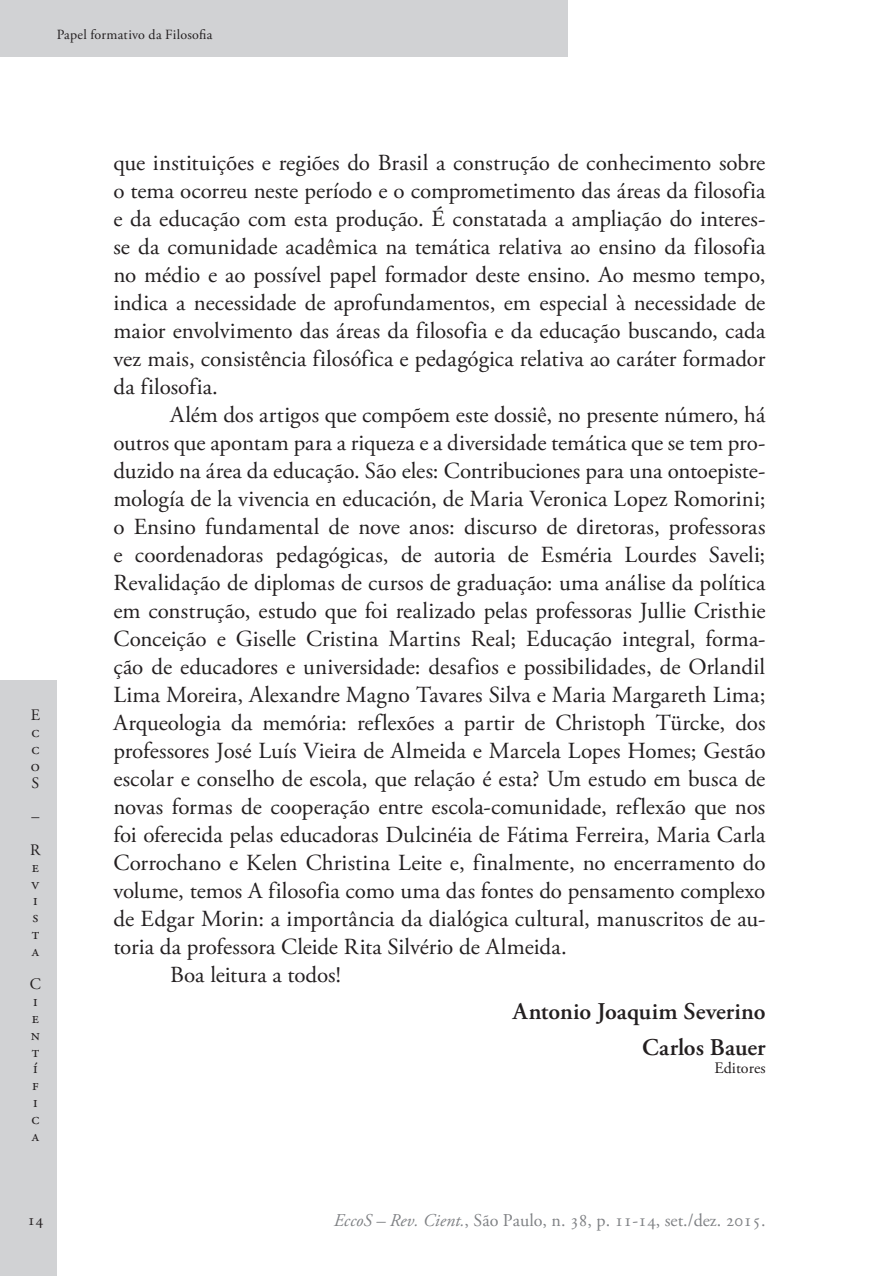
<style>
.page{position:relative;width:879px;height:1276px;background:#fff}
.page>*{position:absolute;margin:0;border:0;box-sizing:border-box;transform-origin:0 0}
.Ec_Autor{font:600 24px "Adobe Garamond Pro";letter-spacing:-.005em;color:#231f20}
.Ec_Normal{font:23px/28px "Adobe Garamond Pro";letter-spacing:-.005em;color:#231f20;text-align:justify}
.t1{font:18px "Adobe Garamond Pro";color:#808285}
.Ec_Autor_creditos{font:16px/16.8px "Adobe Garamond Pro";color:#231f20;text-align:justify}
.t2{font:14px "Adobe Garamond Pro";color:#231f20}
.s1{font-style:italic}
</style>
<div class="page">
<div style="left:0;top:680px;width:57px;height:596px;background:#d1d2d4"></div>
<div style="left:0;top:0;width:567px;height:57px;background:#d1d2d4"></div>
<p class="t2" style="left:57px;top:26px;width:157px">Papel formativo da Filosofia</p>
<p class="Ec_Autor_creditos" style="left:31px;top:707px;width:11px">E c c o S</p>
<p class="Ec_Autor_creditos" style="left:30px;top:800px;width:12px;line-height:33.6px">–<br>R</p>
<p class="Ec_Autor_creditos" style="left:32px;top:859px;width:9px">e v i s t a</p>
<p class="Ec_Autor_creditos" style="left:30px;top:976px;width:13px;text-align:left">C i e n t í f i c a</p>
<p class="Ec_Normal" style="left:113px;top:150px;width:654px">que instituições e regiões do Brasil a construção de conhecimento sobre o tema ocorreu neste período e o comprometimento das áreas da filosofia e da educação com esta produção. É constatada a ampliação do interes&shy;se da comunidade acadêmica na temática relativa ao ensino da filosofia no médio e ao possível papel formador deste ensino. Ao mesmo tempo, indica a necessidade de aprofundamentos, em especial à necessidade de maior envolvimento das áreas da filosofia e da educação buscando, cada vez mais, consistência filosófica e pedagógica relativa ao caráter formador da filosofia.</p>
<p class="Ec_Normal" style="left:113px;top:402px;width:654px;text-indent:57px">Além dos artigos que compõem este dossiê, no presente número, há outros que apontam para a riqueza e a diversidade temática que se tem pro&shy;duzido na área da educação. São eles: Contribuciones para una ontoepiste&shy;mología de la vivencia en educación, de Maria Veronica Lopez Romorini; o Ensino fundamental de nove anos: discurso de diretoras, professoras e coordenadoras pedagógicas, de autoria de Esméria Lourdes Saveli; Revalidação de diplomas de cursos de graduação: uma análise da política em construção, estudo que foi realizado pelas professoras Jullie Cristhie Conceição e Giselle Cristina Martins Real; Educação integral, forma&shy;ção de educadores e universidade: desafios e possibilidades, de Orlandil Lima Moreira, Alexandre Magno Tavares Silva e Maria Margareth Lima; Arqueologia da memória: reflexões a partir de Christoph Türcke, dos professores José Luís Vieira de Almeida e Marcela Lopes Homes; Gestão escolar e conselho de escola, que relação é esta? Um estudo em busca de novas formas de cooperação entre escola-comunidade, reflexão que nos foi oferecida pelas educadoras Dulcinéia de Fátima Ferreira, Maria Carla Corrochano e Kelen Christina Leite e, finalmente, no encerramento do volume, temos A filosofia como uma das fontes do pensamento complexo de Edgar Morin: a importância da dialógica cultural, manuscritos de au&shy;toria da professora Cleide Rita Silvério de Almeida.</p>
<p class="Ec_Normal" style="left:170px;top:962px;width:172px">Boa leitura a todos!</p>
<p class="Ec_Autor" style="left:513px;top:997px;width:254px">Antonio Joaquim Severino</p>
<p class="Ec_Autor" style="left:642px;top:1033px;width:125px">Carlos Bauer</p>
<p class="Ec_Autor_creditos" style="left:714px;top:1060px;width:53px">Editores</p>
<p class="Ec_Autor_creditos" style="left:28px;top:1212px;width:17px">14</p>
<p class="t1" style="left:334px;top:1209px;width:433px"><span class="s1">EccoS – Rev. Cient.</span>, São Paulo, n. 38, p. 11-14, set./dez. 2015.</p>
</div>
